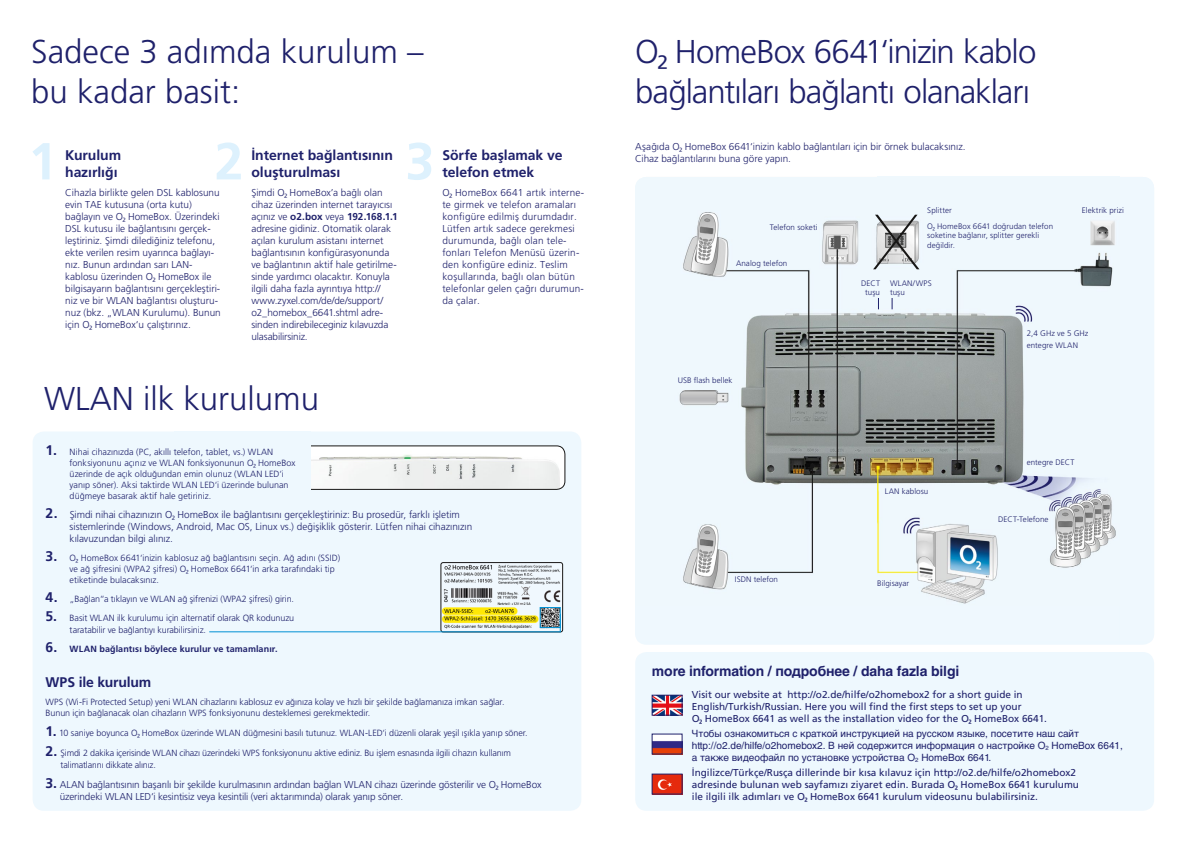
<style>
.page{position:relative;width:1191px;height:842px;background:#fff}
.page>*{position:absolute;margin:0;border:0;box-sizing:border-box;transform-origin:0 0}
.t1{font:700 52px "Frutiger O2 LT Pro";color:#ddf1fd}
.t2{font:300 33px/39.6px "Frutiger O2 LT Pro";letter-spacing:-.025em;color:#1f216b}
.t3{font:300 33px/39.6px "Frutiger O2 LT Pro";color:#1f216b}
.t4{font:700 14px/17px "Frutiger O2 LT Pro";letter-spacing:-.005em;color:#1f216b}
.t5{font:700 14px "Helvetica Cyr";letter-spacing:-.01em;color:#1f216b}
.t6{font:300 10px/12px "Frutiger O2 LT Pro";color:#1f216b}
.t7{font:10px/12px "Frutiger O2 LT Pro";color:#1f216b}
.t8{font:300 10px/12px "Frutiger O2 LT Pro";letter-spacing:.02em;color:#1f216b}
.t9{font:10px/12px "Helvetica Cyr Upright";color:#1f216b}
.t10{font:300 9px/11px "Frutiger O2 LT Pro";letter-spacing:-.005em;color:#1f216b}
.t11{font:700 9px "Frutiger O2 LT Pro";letter-spacing:.01em;color:#1f216b}
.t12{font:300 8px/9.6px "Frutiger O2 LT Pro";letter-spacing:.01em;color:#1f216b}
.s1{font-weight:700}
.s2{font-weight:700;font-size:14px}
.s3{font-size:14px}
</style>
<div class="page">
<img style="left:635px;top:177px;width:519px;height:464px">
<svg style="left:873px;top:215px;width:46px;height:54px"></svg>
<div style="left:33px;top:431px;width:548px;height:380px;background:#eef8fe;border-radius:11px"></div>
<img style="left:443px;top:564px;width:118px;height:66px">
<div style="left:441px;top:562px;width:122px;height:70px;border:1px solid #181716;border-radius:2px"></div>
<div style="left:540px;top:607px;width:20px;height:21px;border:1px solid #0091d4"></div>
<div style="left:635px;top:652px;width:519px;height:159px;background:#eef8fe;border-radius:11px"></div>
<img style="left:654px;top:697px;width:26px;height:16px">
<div style="left:652px;top:695px;width:30px;height:20px;border:1px solid #1f216b"></div>
<img style="left:654px;top:736px;width:26px;height:16px">
<div style="left:652px;top:734px;width:30px;height:20px;border:1px solid #1f216b"></div>
<img style="left:654px;top:776px;width:26px;height:16px">
<img style="left:311px;top:446px;width:254px;height:43px">
<div style="left:244px;top:446px;width:321px;height:44px;border:1px solid #181716;border-radius:8px"></div>
<div style="left:174px;top:431px;width:137px;height:69px;background:#eef8fe"></div>
<hr style="left:209px;top:631px;width:351px;height:1px;background:#0091d4">
<svg style="left:560px;top:614px;width:1px;height:18px"></svg>
<h2 class="t3" style="left:31px;top:32px;width:394px">Sadece 3 adımda kurulum – bu kadar basit:</h2>
<h2 class="t2" style="left:635px;top:32px;width:403px">œ HomeBox 6641‘inizin kablo bağlantıları bağlantı olanakları</h2>
<p class="t6" style="left:635px;top:141px;width:332px">Aşağıda œ HomeBox 6641‘inizin kablo bağlantıları için bir örnek bulacaksınız.<br>Cihaz bağlantılarını buna göre yapın.</p>
<h1 class="t1" style="left:28px;top:131px;width:30px">1</h1>
<h1 class="t1" style="left:405px;top:131px;width:30px">3</h1>
<h3 class="t4" style="left:442px;top:147px;width:122px">Sörfe başlamak ve telefon etmek</h3>
<p class="t8" style="left:442px;top:187px;width:143px">œ HomeBox 6641 artık interne&shy;te girmek ve telefon aramaları konfigüre edilmiş durumdadır.<br>Lütfen artık sadece gerekmesi durumunda, bağlı olan tele&shy;fonları Telefon Menüsü üzerin&shy;den konfigüre ediniz. Teslim koşullarında, bağlı olan bütün telefonlar gelen çağrı durumun&shy;da çalar.</p>
<h1 class="t1" style="left:214px;top:131px;width:30px">2</h1>
<h3 class="t4" style="left:251px;top:147px;width:143px">İnternet bağlantısının oluşturulması</h3>
<p class="t6" style="left:251px;top:187px;width:148px">Şimdi œ HomeBox’a bağlı olan cihaz üzerinden internet tarayıcısı açınız ve <span class="s1">o2.box</span> veya <span class="s1">192.168.1.1 </span>adresine gidiniz. Otomatik olarak açılan kurulum asistanı internet bağlantısının konfigürasyonunda ve bağlantının aktif hale getirilme&shy;sinde yardımcı olacaktır. Konuyla ilgili daha fazla ayrıntıya http:// www.zyxel.com/de/de/support/ o2_homebox_6641.shtml adre&shy;sinden indirebileceginiz kılavuzda ulasabilirsiniz.</p>
<h3 class="t4" style="left:65px;top:147px;width:57px">Kurulum hazırlığı</h3>
<p class="t6" style="left:65px;top:187px;width:157px">Cihazla birlikte gelen DSL kablosunu evin TAE kutusuna (orta kutu) bağlayın ve œ HomeBox. Üzerindeki DSL kutusu ile bağlantısını gerçek&shy;leştiriniz. Şimdi dilediğiniz telefonu, ekte verilen resim uyarınca bağlayı&shy;nız. Bunun ardından sarı LAN&shy;kablosu üzerinden œ HomeBox ile bilgisayarın bağlantısını gerçekleştiri&shy;niz ve bir WLAN bağlantısı oluşturu&shy;nuz (bkz. „WLAN Kurulumu). Bunun için œ HomeBox‘u çalıştırınız.</p>
<p class="t12" style="left:927px;top:202px;width:127px;line-height:15.9px">Splitter<br>œ HomeBox 6641 doğrudan telefon</p>
<p class="t12" style="left:927px;top:231px;width:113px">soketine bağlanır, splitter gerekli değildir.</p>
<p class="t12" style="left:1081px;top:205px;width:43px">Elektrik prizi</p>
<p class="t12" style="left:770px;top:223px;width:49px">Telefon soketi</p>
<p class="t12" style="left:736px;top:259px;width:53px">Analog telefon</p>
<p class="t12" style="left:890px;top:278px;width:43px">WLAN/WPS tuşu</p>
<p class="t12" style="left:861px;top:278px;width:20px;text-align:center">DECT tuşu</p>
<p class="t12" style="left:1026px;top:329px;width:63px">2,4 GHz ve 5 GHz</p>
<p class="t12" style="left:1026px;top:341px;width:53px">entegre WLAN</p>
<h2 class="t3" style="left:44px;top:379px;width:277px">WLAN ilk kurulumu</h2>
<p class="t10" style="left:70px;top:446px;width:227px;text-indent:-24px"><span class="s2">1.</span> Nihai cihazınızda (PC, akıllı telefon, tablet, vs.) WLAN fonksiyonunu açınız ve WLAN fonksiyonunun œ HomeBox üzerinde de açık olduğundan emin olunuz (WLAN LED‘i yanıp söner). Aksi taktirde WLAN LED‘i üzerinde bulunan düğmeye basarak aktif hale getiriniz.</p>
<p class="t6" style="left:70px;top:508px;width:404px;text-indent:-24px"><span class="s2">2.</span> Şimdi nihai cihazınızın œ HomeBox ile bağlantısını gerçekleştiriniz: Bu prosedür, farklı işletim sistemlerinde (Windows, Android, Mac OS, Linux vs.) değişiklik gösterir. Lütfen nihai cihazınızın kılavuzundan bilgi alınız.</p>
<p class="t10" style="left:70px;top:552px;width:272px;text-indent:-24px"><span class="s2">3.</span> œ HomeBox 6641‘inizin kablosuz ağ bağlantısını seçin. Ağ adını (SSID) ve ağ şifresini (WPA2 şifresi) œ HomeBox 6641‘in arka tarafındaki tip etiketinde bulacaksınız.</p>
<p class="t10" style="left:46px;top:593px;width:250px"><span class="s2">4.</span> „Bağlan“a tıklayın ve WLAN ağ şifrenizi (WPA2 şifresi) girin.</p>
<p class="t10" style="left:70px;top:612px;width:226px;line-height:12px;text-indent:-24px"><span class="s2">5.</span> Basit WLAN ilk kurulumu için alternatif olarak QR kodunuzu taratabilir ve bağlantıyı kurabilirsiniz.</p>
<p class="t11" style="left:46px;top:643px;width:233px"><span class="s3">6.</span> WLAN bağlantısı böylece kurulur ve tamamlanır.</p>
<h3 class="t4" style="left:46px;top:673px;width:107px">WPS ile kurulum</h3>
<p class="t10" style="left:46px;top:696px;width:460px">WPS (Wi-Fi Protected Setup) yeni WLAN cihazlarını kablosuz ev ağınıza kolay ve hızlı bir şekilde bağlamanıza imkan sağlar.<br>Bunun için bağlanacak olan cihazların WPS fonksiyonunu desteklemesi gerekmektedir.</p>
<p class="t10" style="left:46px;top:727px;width:483px"><span class="s2">1.</span> 10 saniye boyunca œ HomeBox üzerinde WLAN düğmesini basılı tutunuz. WLAN-LED‘i düzenli olarak yeşil ışıkla yanıp söner.</p>
<p class="t10" style="left:61px;top:747px;width:452px;line-height:12px;text-indent:-15px"><span class="s2">2.</span> Şimdi 2 dakika içerisinde WLAN cihazı üzerindeki WPS fonksiyonunu aktive ediniz. Bu işlem esnasında ilgili cihazın kullanım talimatlarını dikkate alınız.</p>
<p class="t6" style="left:60px;top:779px;width:483px;text-indent:-14px"><span class="s2">3.</span> ALAN bağlantısının başarılı bir şekilde kurulmasının ardından bağlan WLAN cihazı üzerinde gösterilir ve œ HomeBox üzerindeki WLAN LED‘i kesintisiz veya kesintili (veri aktarımında) olarak yanıp söner.</p>
<p class="t12" style="left:677px;top:376px;width:56px">USB flash bellek</p>
<p class="t12" style="left:735px;top:574px;width:45px">ISDN telefon</p>
<p class="t12" style="left:884px;top:487px;width:45px">LAN kablosu</p>
<p class="t12" style="left:877px;top:578px;width:33px">Bilgisayar</p>
<p class="t12" style="left:1026px;top:457px;width:49px">entegre DECT</p>
<p class="t12" style="left:998px;top:514px;width:52px">DECT-Telefone</p>
<h3 class="t5" style="left:652px;top:663px;width:309px">more information / подробнее / daha fazla bilgi</h3>
<p class="t7" style="left:692px;top:688px;width:357px">Visit our website at http://o2.de/hilfe/o2homebox2 for a short guide in<br>English/Turkish/Russian. Here you will find the first steps to set up your<br>œ HomeBox 6641 as well as the installation video for the œ HomeBox 6641.</p>
<p class="t9" style="left:692px;top:727px;width:432px">Чтобы ознакомиться с краткой инструкцией на русском языке, посетите наш сайт http://o2.de/hilfe/o2homebox2. В ней содержится информация о настройке О<sub>2</sub> HomeBox 6641, а также видеофайл по установке устройства О<sub>2</sub> HomeBox 6641.</p>
<p class="t7" style="left:692px;top:767px;width:388px">İngilizce/Türkçe/Rusça dillerinde bir kısa kılavuz için http://o2.de/hilfe/o2homebox2 adresinde bulunan web sayfamızı ziyaret edin. Burada œ HomeBox 6641 kurulumu ile ilgili ilk adımları ve œ HomeBox 6641 kurulum videosunu bulabilirsiniz.</p>
</div>
